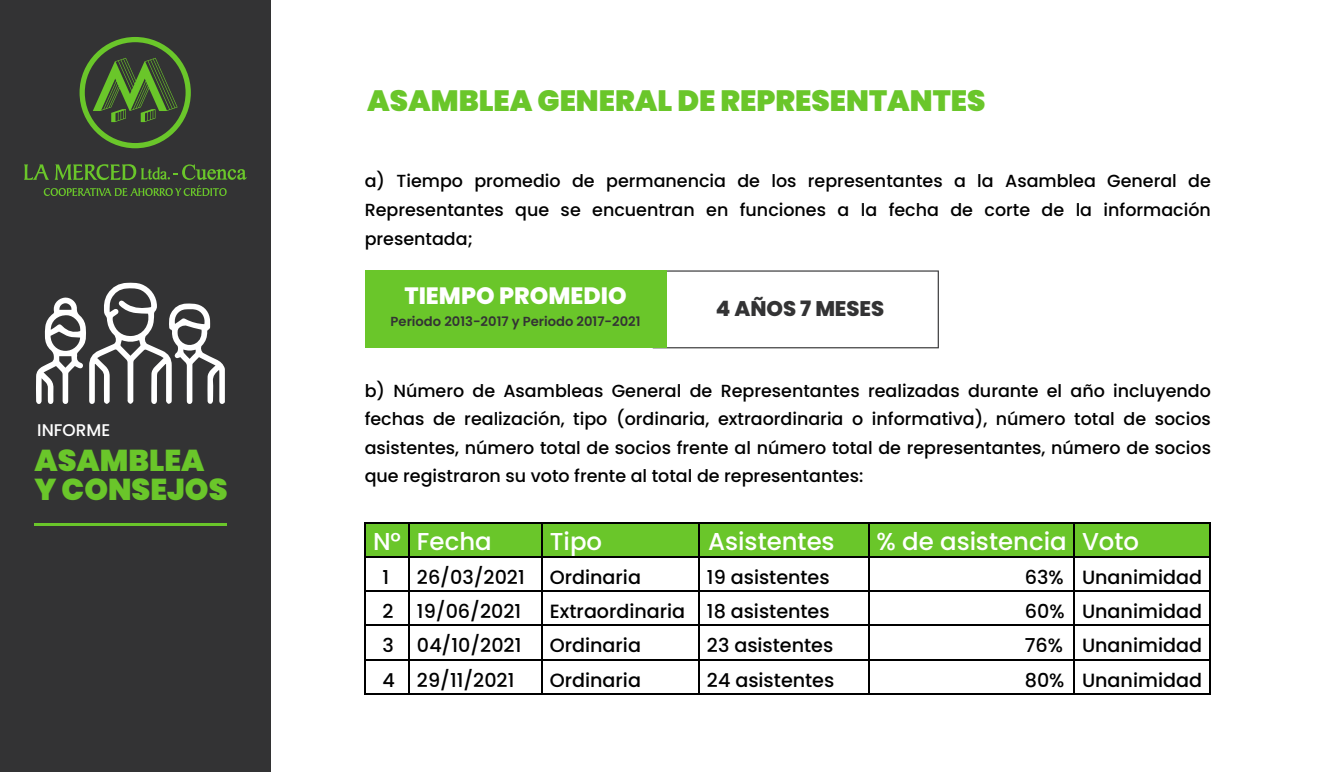
<style>
.page{position:relative;width:1323px;height:772px;background:#fff}
.page>*{position:absolute;margin:0;border:0;box-sizing:border-box;transform-origin:0 0}
.t1{font:900 30.1px/28.5px "Poppins";color:#6ac62a}
.t2{font:900 29.31px "Poppins";color:#6ac62a}
.t3{font:500 24.41px "Poppins";color:#fff}
.t4{font:800 23.62px "Poppins";color:#fff}
.t5{font:800 21.18px "Poppins";color:#333334}
.t6{font:500 19.16px "Poppins";color:#000}
.t7{font:500 17.5px/28.5px "Poppins";color:#000;text-align:justify}
.t8{font:500 16.89px "Poppins";color:#fff}
.t9{font:600 13.12px "Poppins";color:#333334}
</style>
<div class="page">
<div style="left:365px;top:522px;width:845px;height:34px;background:#6ac62a"></div>
<svg style="left:667px;top:270px;width:272px;height:78px"></svg>
<div style="left:365px;top:270px;width:302px;height:78px;background:#6ac62a"></div>
<div style="left:0;top:0;width:270px;height:772px;background:#333334"></div>
<svg style="left:80px;top:37px;width:111px;height:111px"></svg>
<svg style="left:24px;top:164px;width:223px;height:32px"></svg>
<hr style="left:34px;top:523px;width:193px;height:3px;background:#6ac62a">
<hr style="left:366px;top:522px;width:43px;height:1px;background:#000">
<hr style="left:410px;top:522px;width:132px;height:1px;background:#000">
<hr style="left:543px;top:522px;width:156px;height:1px;background:#000">
<hr style="left:700px;top:522px;width:168px;height:1px;background:#000">
<hr style="left:869px;top:522px;width:205px;height:1px;background:#000">
<hr style="left:1075px;top:522px;width:135px;height:1px;background:#000">
<hr style="left:365px;top:523px;width:1px;height:33px;background:#000">
<hr style="left:409px;top:523px;width:1px;height:33px;background:#000">
<hr style="left:542px;top:523px;width:1px;height:33px;background:#000">
<hr style="left:699px;top:523px;width:1px;height:33px;background:#000">
<hr style="left:868px;top:523px;width:1px;height:33px;background:#000">
<hr style="left:1074px;top:523px;width:1px;height:33px;background:#000">
<hr style="left:1210px;top:523px;width:1px;height:33px;background:#000">
<hr style="left:366px;top:556px;width:43px;height:1px;background:#000">
<hr style="left:410px;top:556px;width:132px;height:1px;background:#000">
<hr style="left:543px;top:556px;width:156px;height:1px;background:#000">
<hr style="left:700px;top:556px;width:168px;height:1px;background:#000">
<hr style="left:869px;top:556px;width:205px;height:1px;background:#000">
<hr style="left:1075px;top:556px;width:135px;height:1px;background:#000">
<hr style="left:365px;top:557px;width:1px;height:33px;background:#000">
<hr style="left:409px;top:557px;width:1px;height:33px;background:#000">
<hr style="left:542px;top:557px;width:1px;height:33px;background:#000">
<hr style="left:699px;top:557px;width:1px;height:33px;background:#000">
<hr style="left:868px;top:557px;width:1px;height:33px;background:#000">
<hr style="left:1074px;top:557px;width:1px;height:33px;background:#000">
<hr style="left:1210px;top:557px;width:1px;height:33px;background:#000">
<hr style="left:366px;top:590px;width:43px;height:1px;background:#000">
<hr style="left:410px;top:590px;width:132px;height:1px;background:#000">
<hr style="left:543px;top:590px;width:156px;height:1px;background:#000">
<hr style="left:700px;top:590px;width:168px;height:1px;background:#000">
<hr style="left:869px;top:590px;width:205px;height:1px;background:#000">
<hr style="left:1075px;top:590px;width:135px;height:1px;background:#000">
<hr style="left:365px;top:591px;width:1px;height:34px;background:#000">
<hr style="left:409px;top:591px;width:1px;height:34px;background:#000">
<hr style="left:542px;top:591px;width:1px;height:34px;background:#000">
<hr style="left:699px;top:591px;width:1px;height:34px;background:#000">
<hr style="left:868px;top:591px;width:1px;height:34px;background:#000">
<hr style="left:1074px;top:591px;width:1px;height:34px;background:#000">
<hr style="left:1210px;top:591px;width:1px;height:34px;background:#000">
<hr style="left:366px;top:625px;width:43px;height:1px;background:#000">
<hr style="left:410px;top:625px;width:132px;height:1px;background:#000">
<hr style="left:543px;top:625px;width:156px;height:1px;background:#000">
<hr style="left:700px;top:625px;width:168px;height:1px;background:#000">
<hr style="left:869px;top:625px;width:205px;height:1px;background:#000">
<hr style="left:1075px;top:625px;width:135px;height:1px;background:#000">
<hr style="left:365px;top:626px;width:1px;height:33px;background:#000">
<hr style="left:409px;top:626px;width:1px;height:33px;background:#000">
<hr style="left:542px;top:626px;width:1px;height:33px;background:#000">
<hr style="left:699px;top:626px;width:1px;height:33px;background:#000">
<hr style="left:868px;top:626px;width:1px;height:33px;background:#000">
<hr style="left:1074px;top:626px;width:1px;height:33px;background:#000">
<hr style="left:1210px;top:626px;width:1px;height:33px;background:#000">
<hr style="left:366px;top:659px;width:43px;height:1px;background:#000">
<hr style="left:410px;top:659px;width:132px;height:1px;background:#000">
<hr style="left:543px;top:659px;width:156px;height:1px;background:#000">
<hr style="left:700px;top:659px;width:168px;height:1px;background:#000">
<hr style="left:869px;top:659px;width:205px;height:1px;background:#000">
<hr style="left:1075px;top:659px;width:135px;height:1px;background:#000">
<hr style="left:365px;top:660px;width:1px;height:33px;background:#000">
<hr style="left:366px;top:693px;width:43px;height:1px;background:#000">
<hr style="left:409px;top:660px;width:1px;height:33px;background:#000">
<hr style="left:410px;top:693px;width:132px;height:1px;background:#000">
<hr style="left:542px;top:660px;width:1px;height:33px;background:#000">
<hr style="left:543px;top:693px;width:156px;height:1px;background:#000">
<hr style="left:699px;top:660px;width:1px;height:33px;background:#000">
<hr style="left:700px;top:693px;width:168px;height:1px;background:#000">
<hr style="left:868px;top:660px;width:1px;height:33px;background:#000">
<hr style="left:869px;top:693px;width:205px;height:1px;background:#000">
<hr style="left:1074px;top:660px;width:1px;height:33px;background:#000">
<hr style="left:1075px;top:693px;width:135px;height:1px;background:#000">
<hr style="left:1210px;top:660px;width:1px;height:33px;background:#000">
<svg style="left:36px;top:282px;width:189px;height:122px"></svg>
<p class="t8" style="left:37px;top:420px;width:74px">INFORME</p>
<h1 class="t1" style="left:35px;top:446px;width:194px">ASAMBLEA<br>Y CONSEJOS</h1>
<h2 class="t2" style="left:367px;top:83px;width:620px">ASAMBLEA GENERAL DE REPRESENTANTES</h2>
<p class="t7" style="left:365px;top:167px;width:848px">a) Tiempo promedio de permanencia de los representantes a la Asamblea General de Representantes que se encuentran en funciones a la fecha de corte de la información presentada;</p>
<h3 class="t4" style="left:404px;top:282px;width:224px">TIEMPO PROMEDIO</h3>
<p class="t9" style="left:391px;top:314px;width:251px">Periodo 2013-2017 y Periodo 2017-2021</p>
<p class="t5" style="left:716px;top:296px;width:170px">4 AÑOS 7 MESES</p>
<p class="t7" style="left:365px;top:376px;width:848px">b) Número de Asambleas General de Representantes realizadas durante el año incluyendo fechas de realización, tipo (ordinaria, extraordinaria o informativa), número total de socios asistentes, número total de socios frente al número total de representantes, número de socios que registraron su voto frente al total de representantes:</p>
<h3 class="t3" style="left:373px;top:527px;width:120px">N° Fecha</h3>
<h3 class="t3" style="left:550px;top:527px;width:54px">Tipo</h3>
<h3 class="t3" style="left:708px;top:527px;width:128px">Asistentes</h3>
<h3 class="t3" style="left:876px;top:527px;width:264px">% de asistencia Voto</h3>
<p class="t6" style="left:382px;top:566px;width:8px">1</p>
<p class="t6" style="left:417px;top:566px;width:109px">26/03/2021</p>
<p class="t6" style="left:550px;top:566px;width:93px">Ordinaria</p>
<p class="t6" style="left:707px;top:566px;width:124px">19 asistentes</p>
<p class="t6" style="left:1025px;top:566px;width:179px">63% Unanimidad</p>
<p class="t6" style="left:382px;top:600px;width:140px">2 19/06/2021</p>
<p class="t6" style="left:550px;top:600px;width:281px">Extraordinaria 18 asistentes</p>
<p class="t6" style="left:1025px;top:600px;width:179px">60% Unanimidad</p>
<p class="t6" style="left:382px;top:634px;width:141px">3 04/10/2021</p>
<p class="t6" style="left:550px;top:634px;width:93px">Ordinaria</p>
<p class="t6" style="left:707px;top:634px;width:128px">23 asistentes</p>
<p class="t6" style="left:1025px;top:634px;width:179px">76% Unanimidad</p>
<p class="t6" style="left:382px;top:669px;width:133px">4 29/11/2021</p>
<p class="t6" style="left:550px;top:669px;width:93px">Ordinaria</p>
<p class="t6" style="left:707px;top:669px;width:129px">24 asistentes</p>
<p class="t6" style="left:1025px;top:669px;width:179px">80% Unanimidad</p>
</div>
